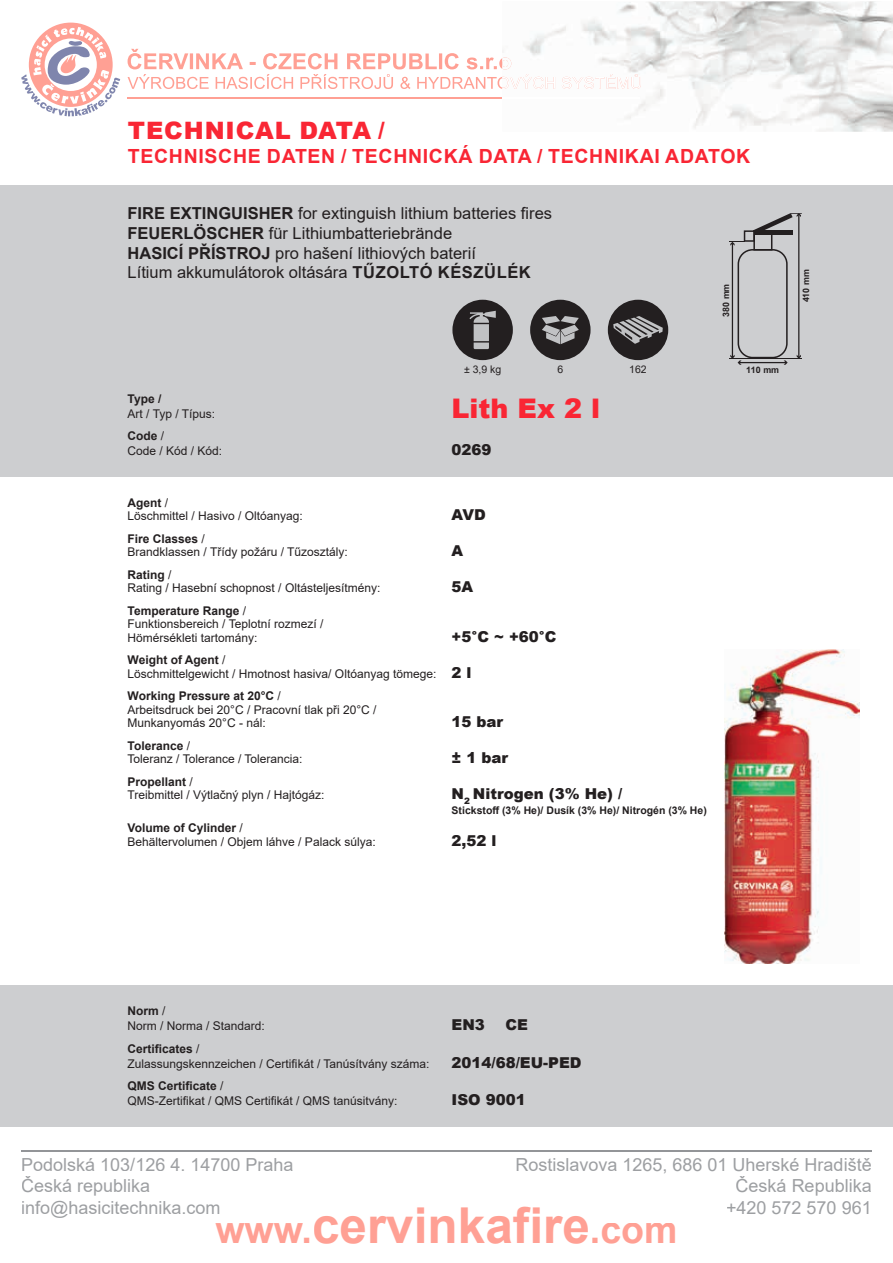
<style>
.page{position:relative;width:893px;height:1263px;background:#fff}
.page>*{position:absolute;margin:0;border:0;box-sizing:border-box;transform-origin:0 0}
.t1{font:700 49.5px "Arial";color:#ffa094}
.t2{font:900 27px "Arial";color:#f92634}
.t3{font:900 24px "Arial";letter-spacing:.035em;color:#f92634}
.t4{font:700 19.5px "Arial";letter-spacing:.035em;color:#f92634}
.t5{font:18px/21.6px "Arial";color:#9d9fa2}
.t6{font:16.5px/19.8px "Arial";color:#231f20}
.t7{font:900 15px "Arial";color:#231f20}
.t8{font:12px/13.5px "Arial";color:#231f20}
.t9{font:700 12px "Arial";color:#231f20}
.t10{font:700 10.5px "Arial";color:#231f20}
.t11{font:10.5px "Arial";color:#231f20}
.t12{font:700 8.85px "Arial";color:#231f20}
.s1{font-weight:700}
.s2{font-weight:900;font-size:15px}
.s3{font-size:37.5px}
</style>
<div class="page">
<img style="left:524px;top:1px;width:369px;height:131px">
<svg style="left:21px;top:23px;width:99px;height:93px"></svg>
<hr style="left:21px;top:1150px;width:851px;height:1px;background:#939598">
<img style="left:525px;top:74px;width:113px;height:3px">
<img style="left:517px;top:77px;width:124px;height:12px">
<svg style="left:128px;top:49px;width:389px;height:40px"></svg>
<hr style="left:128px;top:97px;width:374px;height:2px;background:#ffa094">
<img style="left:524px;top:97px;width:116px;height:2px">
<div style="left:0;top:985px;width:893px;height:142px;background:#cdced0"></div>
<div style="left:0;top:186px;width:893px;height:291px;background:#cdced0"></div>
<div style="left:452px;top:300px;width:61px;height:60px;background:#231f20;border-radius:30px"></div>
<svg style="left:469px;top:311px;width:27px;height:38px"></svg>
<div style="left:530px;top:300px;width:61px;height:60px;background:#231f20;border-radius:30px"></div>
<svg style="left:542px;top:316px;width:37px;height:28px"></svg>
<div style="left:608px;top:300px;width:60px;height:60px;background:#231f20;border-radius:30px"></div>
<svg style="left:613px;top:316px;width:50px;height:28px"></svg>
<img style="left:725px;top:650px;width:134px;height:313px">
<svg style="left:729px;top:213px;width:73px;height:152px"></svg>
<div style="left:754px;top:230px;width:39px;height:5px;background:#231f20"></div>
<h3 class="t3" style="left:128px;top:113px;width:258px">TECHNICAL DATA <span class="s1">/</span></h3>
<h3 class="t4" style="left:128px;top:142px;width:624px">TECHNISCHE DATEN / TECHNICKÁ DATA / TECHNIKAI ADATOK</h3>
<h3 class="t6" style="left:128px;top:203px;width:426px"><span class="s1">FIRE EXTINGUISHER</span> for extinguish lithium batteries fires <span class="s1">FEUERLÖSCHER</span> für Lithiumbatteriebrände<br><span class="s1">HASICÍ PŘÍSTROJ</span> pro hašení lithiových baterií<br>Lítium akkumulátorok oltására <span class="s1">TŰZOLTÓ KÉSZÜLÉK</span></h3>
<p class="t12" style="left:720px;top:317px;width:35px;rotate:-90deg">380 mm</p>
<p class="t11" style="left:464px;top:362px;width:39px">± 3,9 kg</p>
<p class="t11" style="left:557px;top:362px;width:7px">6</p>
<p class="t11" style="left:629px;top:362px;width:19px">162</p>
<p class="t9" style="left:128px;top:390px;width:35px">Type /</p>
<p class="t8" style="left:128px;top:407px;width:89px">Art / Typ / Típus:</p>
<h2 class="t2" style="left:452px;top:389px;width:150px">Lith Ex 2 l</h2>
<p class="t8" style="left:128px;top:429px;width:96px;line-height:15px"><span class="s1">Code</span> /<br>Code / Kód / Kód:</p>
<p class="t7" style="left:452px;top:439px;width:42px">0269</p>
<p class="t8" style="left:128px;top:496px;width:177px"><span class="s1">Agent</span> /<br>Löschmittel / Hasivo / Oltóanyag:</p>
<p class="t7" style="left:452px;top:504px;width:36px">AVD</p>
<p class="t8" style="left:128px;top:532px;width:222px"><span class="s1">Fire Classes</span> /<br>Brandklassen / Třídy požáru / Tűzosztály:</p>
<p class="t7" style="left:452px;top:540px;width:13px">A</p>
<p class="t8" style="left:128px;top:568px;width:254px"><span class="s1">Rating</span> /<br>Rating / Hasební schopnost / Oltásteljesítmény:</p>
<p class="t7" style="left:452px;top:576px;width:23px">5A</p>
<p class="t8" style="left:128px;top:604px;width:197px"><span class="s1">Temperature Range</span> /<br>Funktionsbereich / Teplotní rozmezí /<br>Hömérsékleti tartomány:</p>
<p class="t7" style="left:452px;top:625px;width:107px">+5°C ~ +60°C</p>
<p class="t8" style="left:128px;top:653px;width:345px"><span class="s1">Weight of Agent</span> /<br>Löschmittelgewicht / Hmotnost hasiva/ Oltóanyag tömege: <span class="s2">2 l</span></p>
<p class="t8" style="left:128px;top:689px;width:251px"><span class="s1">Working Pressure at 20°C</span> /<br>Arbeitsdruck bei 20°C / Pracovní tlak při 20°C /<br>Munkanyomás 20°C - nál:</p>
<p class="t7" style="left:452px;top:711px;width:53px">15 bar</p>
<p class="t8" style="left:128px;top:739px;width:176px"><span class="s1">Tolerance</span> /<br>Toleranz / Tolerance / Tolerancia:</p>
<p class="t7" style="left:452px;top:747px;width:58px">± 1 bar</p>
<p class="t8" style="left:128px;top:775px;width:198px"><span class="s1">Propellant</span> /<br>Treibmittel / Výtlačný plyn / Hajtógáz:</p>
<p class="t7" style="left:452px;top:783px;width:172px">N<sub>2</sub> Nitrogen (3% He) /</p>
<p class="t10" style="left:452px;top:803px;width:257px">Stickstoff (3% He)/ Dusík (3% He)/ Nitrogén (3% He)</p>
<p class="t8" style="left:128px;top:821px;width:250px"><span class="s1">Volume of Cylinder</span> /<br>Behältervolumen / Objem láhve / Palack súlya:</p>
<p class="t7" style="left:452px;top:829px;width:47px">2,52 l</p>
<p class="t12" style="left:746px;top:363px;width:35px">110 mm</p>
<p class="t12" style="left:800px;top:302px;width:35px;rotate:-90deg">410 mm</p>
<p class="t8" style="left:128px;top:1003px;width:139px;line-height:15px"><span class="s1">Norm</span> /<br>Norm / Norma / Standard:</p>
<p class="t8" style="left:128px;top:1041px;width:303px;line-height:15px"><span class="s1">Certificates</span> /<br>Zulassungskennzeichen / Certifikát / Tanúsítvány száma:</p>
<p class="t8" style="left:128px;top:1078px;width:272px;line-height:15px"><span class="s1">QMS Certificate</span> /<br>QMS-Zertifikat / QMS Certifikát / QMS tanúsitvány:</p>
<p class="t7" style="left:452px;top:1014px;width:35px">EN3</p>
<p class="t7" style="left:506px;top:1014px;width:24px">CE</p>
<p class="t7" style="left:452px;top:1052px;width:132px">2014/68/EU-PED</p>
<p class="t7" style="left:452px;top:1089px;width:76px">ISO 9001</p>
<h3 class="t5" style="left:21px;top:1153px;width:274px">Podolská 103/126 4. 14700 Praha<br>Česká republika info@hasicitechnika.com</h3>
<h3 class="t5" style="left:515px;top:1153px;width:358px;text-align:right">Rostislavova 1265, 686 01 Uherské Hradiště<br>Česká Republika<br>+420 572 570 961</h3>
<h1 class="t1" style="left:215px;top:1191px;width:463px"><span class="s3">www.</span>cervinkafire<span class="s3">.com</span></h1>
</div>
